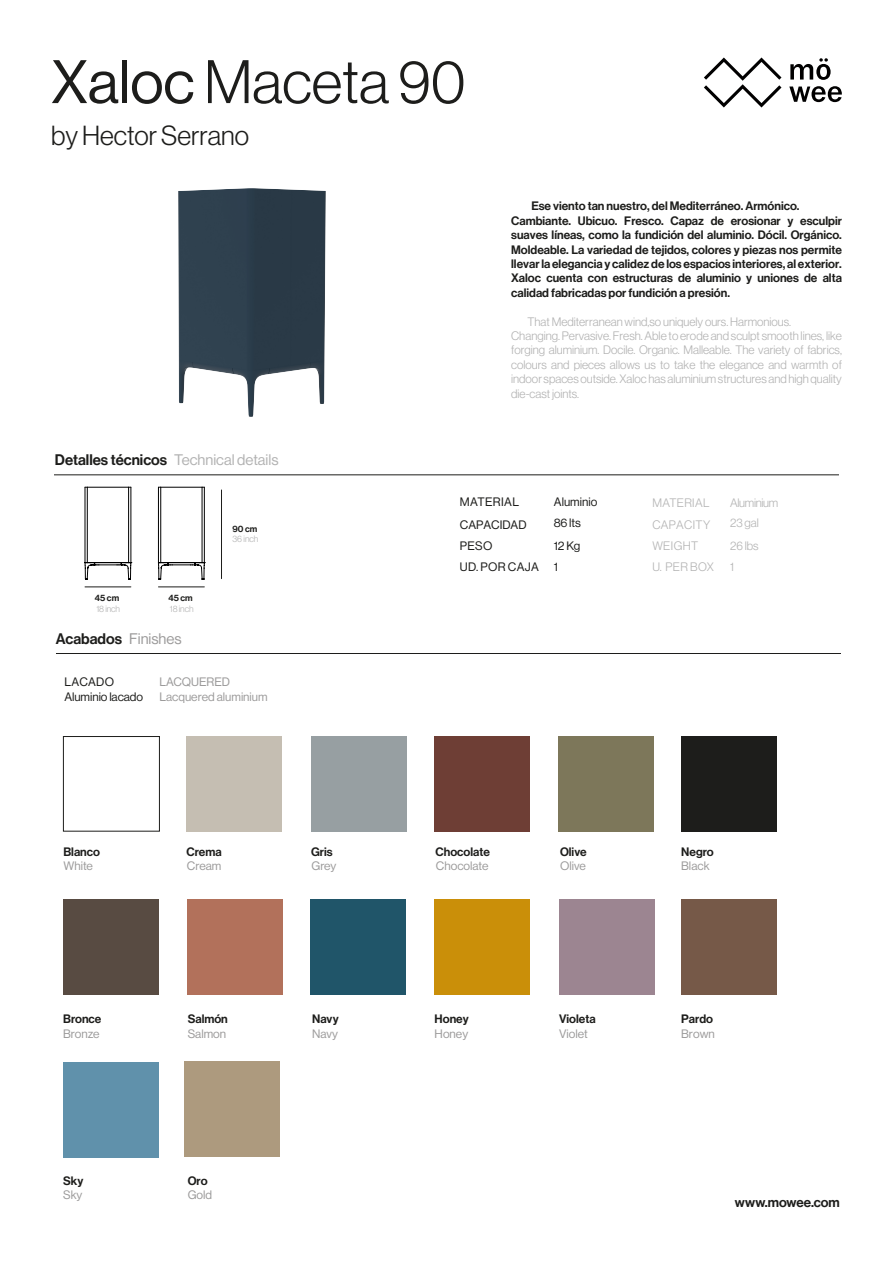
<style>
.page{position:relative;width:893px;height:1263px;background:#fff}
.page>*{position:absolute;margin:0;border:0;box-sizing:border-box;transform-origin:0 0}
.t1{font:300 60px "Neue Haas Display";color:#1d1d1b}
.t2{font:300 27px "Neue Haas Display";color:#1d1d1b}
.t3{font:15px "Neue Haas Display Mediu";color:#1d1d1b}
.t4{font:13.5px "Neue Haas Display Mediu";color:#1d1d1b}
.t5{font:12px/14.4px "Neue Haas Display Mediu";color:#1d1d1b}
.t6{font:300 12px/14.4px "Neue Haas Display";color:#b1b1b1}
.t7{font:12px "N Haas Grotesk DS Pro 65 Md";color:#1d1d1b}
.t8{font:12px "N Haas Grotesk DS Pro 55 Rg";color:#9c9b9b}
.t9{font:12px/23px "Neue Haas Display";color:#1d1d1b}
.t10{font:300 12px/21px "Neue Haas Display";letter-spacing:.03em;color:#b2b2b2}
.t11{font:12px "Neue Haas Display";color:#9c9b9b}
.t12{font:12px/21px "Neue Haas Display";letter-spacing:.03em;color:#1d1d1b}
.t13{font:300 12px "Neue Haas Display";letter-spacing:-.025em;color:#b2b2b2}
.t14{font:300 9px "Neue Haas Display";letter-spacing:-.01em;color:#b2b2b2}
.t15{font:9px "Neue Haas Display Mediu";color:#1d1d1b}
.s1{font-weight:400}
.s2{font-family:"Neue Haas Display";color:#b2b2b2}
.s3{font-family:"Neue Haas Display";color:#9c9b9b}
</style>
<div class="page">
<img style="left:179px;top:188px;width:146px;height:228px">
<hr style="left:54px;top:475px;width:785px;height:1px;background:#1d1d1b">
<hr style="left:221px;top:490px;width:1px;height:89px;background:#1d1d1b">
<hr style="left:85px;top:587px;width:46px;height:1px;background:#1d1d1b">
<hr style="left:131px;top:487px;width:1px;height:75px;background:#010101">
<hr style="left:85px;top:487px;width:1px;height:75px;background:#010101">
<hr style="left:128px;top:487px;width:1px;height:75px;background:#010101">
<hr style="left:87px;top:487px;width:42px;height:1px;background:#010101">
<hr style="left:87px;top:487px;width:1px;height:75px;background:#010101">
<svg style="left:85px;top:562px;width:46px;height:18px"></svg>
<hr style="left:158px;top:587px;width:46px;height:1px;background:#1d1d1b">
<hr style="left:204px;top:487px;width:1px;height:75px;background:#010101">
<hr style="left:158px;top:487px;width:1px;height:75px;background:#010101">
<hr style="left:202px;top:487px;width:1px;height:75px;background:#010101">
<hr style="left:161px;top:487px;width:41px;height:1px;background:#010101">
<hr style="left:160px;top:487px;width:1px;height:75px;background:#010101">
<svg style="left:158px;top:562px;width:47px;height:18px"></svg>
<hr style="left:56px;top:653px;width:785px;height:1px;background:#1d1d1b">
<div style="left:63px;top:736px;width:97px;height:95px;border:1px solid #1d1d1b"></div>
<div style="left:187px;top:736px;width:95px;height:96px;background:#c5beb2"></div>
<div style="left:311px;top:736px;width:96px;height:96px;background:#979fa2"></div>
<div style="left:435px;top:736px;width:95px;height:96px;background:#6e3e35"></div>
<div style="left:558px;top:736px;width:96px;height:96px;background:#7d775a"></div>
<div style="left:681px;top:736px;width:96px;height:96px;background:#1d1d1b"></div>
<div style="left:63px;top:899px;width:96px;height:95px;background:#584b42"></div>
<div style="left:187px;top:899px;width:95px;height:95px;background:#b2715b"></div>
<div style="left:310px;top:899px;width:96px;height:95px;background:#205569"></div>
<div style="left:435px;top:899px;width:95px;height:95px;background:#ca8f09"></div>
<div style="left:559px;top:899px;width:96px;height:95px;background:#9c8591"></div>
<div style="left:681px;top:899px;width:96px;height:95px;background:#765948"></div>
<div style="left:63px;top:1062px;width:96px;height:96px;background:#6091ab"></div>
<div style="left:184px;top:1061px;width:96px;height:96px;background:#ad9a7e"></div>
<svg style="left:790px;top:58px;width:41px;height:22px"></svg>
<svg style="left:789px;top:86px;width:53px;height:16px"></svg>
<svg style="left:704px;top:58px;width:77px;height:50px"></svg>
<h1 class="t1" style="left:51px;top:48px;width:416px"><span class="s1">Xaloc</span> Maceta 90</h1>
<h2 class="t2" style="left:51px;top:121px;width:200px">by Hector Serrano</h2>
<p class="t3" style="left:55px;top:451px;width:225px">Detalles técnicos <span class="s2">Technical details</span></p>
<p class="t5" style="left:511px;top:199px;width:332px;text-indent:20px">Ese viento tan nuestro, del Mediterráneo. Armónico.<br>Cambiante. Ubicuo. Fresco. Capaz de erosionar y esculpir suaves líneas, como la fundición del aluminio. Dócil. Orgánico.<br>Moldeable. La variedad de tejidos, colores y piezas nos permite llevar la elegancia y calidez de los espacios interiores, al exterior.<br>Xaloc cuenta con estructuras de aluminio y uniones de alta calidad fabricadas por fundición a presión.</p>
<p class="t6" style="left:511px;top:314px;width:332px;text-indent:16px">That Mediterranean wind,so uniquely ours. Harmonious.<br>Changing. Pervasive. Fresh. Able to erode and sculpt smooth lines, like forging aluminium. Docile. Organic. Malleable. The variety of fabrics, colours and pieces allows us to take the elegance and warmth of indoor spaces outside. Xaloc has aluminium structures and high quality die-cast joints.</p>
<p class="t15" style="left:232px;top:523px;width:26px">90 cm</p>
<p class="t14" style="left:232px;top:534px;width:28px">36 inch</p>
<p class="t15" style="left:168px;top:593px;width:26px">45 cm</p>
<p class="t14" style="left:170px;top:603px;width:25px">18 inch</p>
<p class="t3" style="left:56px;top:630px;width:127px">Acabados <span class="s3">Finishes</span></p>
<p class="t9" style="left:64px;top:674px;width:80px;line-height:15px">LACADO<br>Aluminio lacado</p>
<p class="t15" style="left:95px;top:593px;width:26px">45 cm</p>
<p class="t14" style="left:96px;top:603px;width:25px">18 inch</p>
<p class="t11" style="left:159px;top:675px;width:72px">LACQUERED</p>
<p class="t11" style="left:159px;top:690px;width:110px">Lacquered aluminium</p>
<p class="t7" style="left:63px;top:845px;width:38px">Blanco</p>
<p class="t8" style="left:63px;top:859px;width:31px">White</p>
<p class="t7" style="left:187px;top:845px;width:37px">Crema</p>
<p class="t8" style="left:187px;top:859px;width:36px">Cream</p>
<p class="t7" style="left:311px;top:845px;width:23px">Gris</p>
<p class="t8" style="left:311px;top:859px;width:26px">Grey</p>
<p class="t7" style="left:63px;top:1012px;width:40px">Bronce</p>
<p class="t8" style="left:63px;top:1027px;width:38px">Bronze</p>
<p class="t7" style="left:188px;top:1012px;width:42px">Salmón</p>
<p class="t8" style="left:188px;top:1027px;width:40px">Salmon</p>
<p class="t7" style="left:312px;top:1012px;width:28px">Navy</p>
<p class="t8" style="left:312px;top:1027px;width:27px">Navy</p>
<p class="t7" style="left:63px;top:1174px;width:22px">Sky</p>
<p class="t8" style="left:63px;top:1188px;width:21px">Sky</p>
<p class="t7" style="left:188px;top:1174px;width:21px">Oro</p>
<p class="t8" style="left:188px;top:1188px;width:26px">Gold</p>
<p class="t9" style="left:460px;top:491px;width:68px">MATERIAL<br>CAPACIDAD</p>
<p class="t12" style="left:460px;top:535px;width:80px">PESO<br>UD. POR CAJA</p>
<p class="t9" style="left:554px;top:492px;width:45px;line-height:20.7px">Aluminio<br>86 lts</p>
<p class="t13" style="left:730px;top:496px;width:50px">Aluminium</p>
<p class="t10" style="left:652px;top:492px;width:59px">MATERIAL</p>
<p class="t10" style="left:652px;top:535px;width:63px">WEIGHT<br>U. PER BOX</p>
<p class="t10" style="left:730px;top:512px;width:30px">23 gal</p>
<p class="t10" style="left:652px;top:515px;width:59px">CAPACITY</p>
<p class="t9" style="left:554px;top:534px;width:28px">12 Kg</p>
<p class="t10" style="left:730px;top:535px;width:30px">26 lbs</p>
<p class="t9" style="left:554px;top:555px;width:6px">1</p>
<p class="t10" style="left:730px;top:556px;width:5px">1</p>
<p class="t7" style="left:436px;top:845px;width:56px">Chocolate</p>
<p class="t8" style="left:436px;top:859px;width:54px">Chocolate</p>
<p class="t7" style="left:435px;top:1012px;width:36px">Honey</p>
<p class="t8" style="left:435px;top:1027px;width:35px">Honey</p>
<p class="t7" style="left:560px;top:845px;width:28px">Olive</p>
<p class="t8" style="left:560px;top:859px;width:27px">Olive</p>
<p class="t7" style="left:559px;top:1012px;width:38px">Violeta</p>
<p class="t8" style="left:559px;top:1027px;width:30px">Violet</p>
<p class="t7" style="left:681px;top:845px;width:34px">Negro</p>
<p class="t8" style="left:681px;top:859px;width:30px">Black</p>
<p class="t7" style="left:681px;top:1012px;width:33px">Pardo</p>
<p class="t8" style="left:681px;top:1027px;width:35px">Brown</p>
<p class="t4" style="left:735px;top:1194px;width:106px">www.mowee.com</p>
</div>
